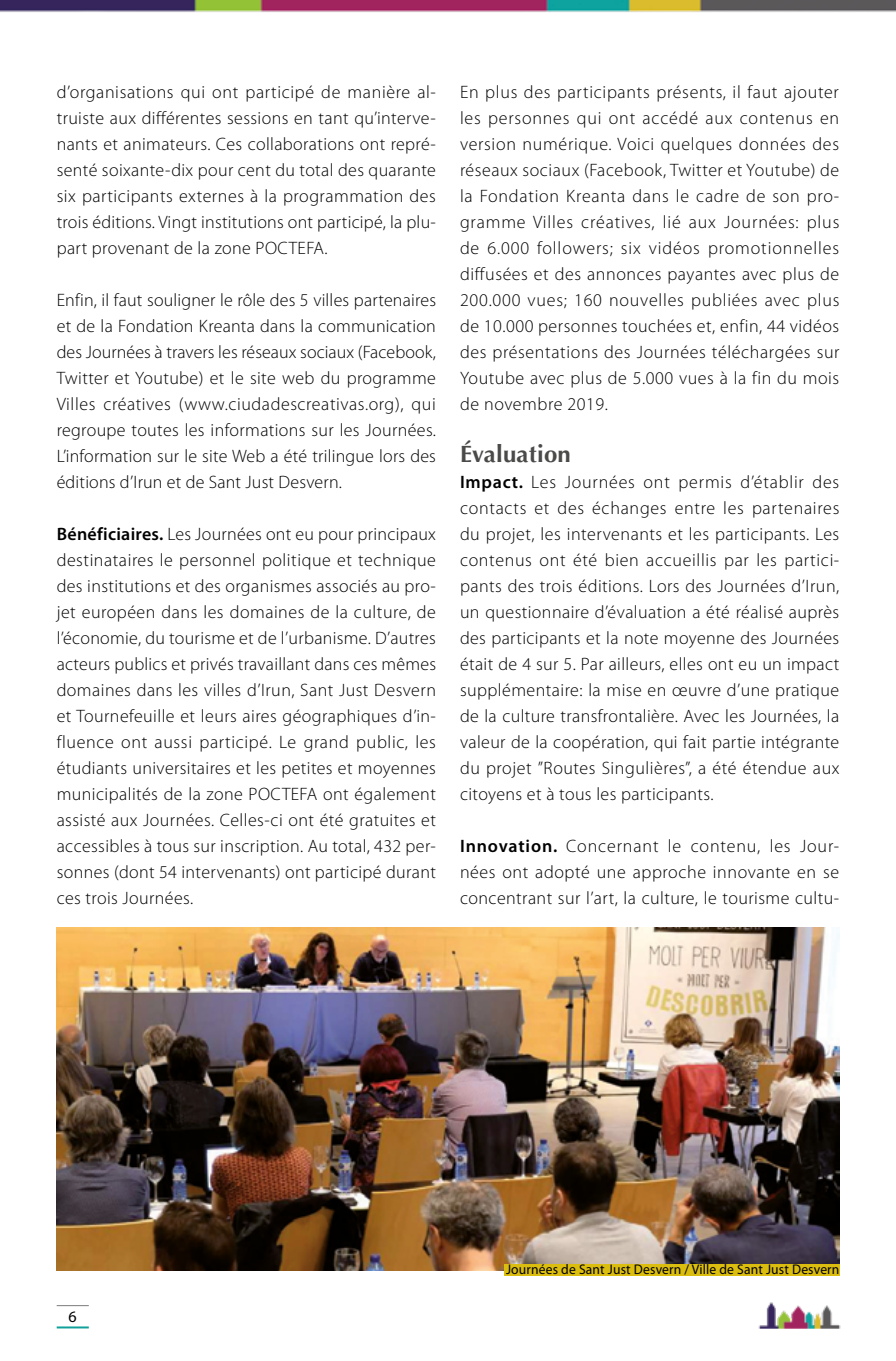
<style>
.page{position:relative;width:896px;height:1361px;background:#fff}
.page>*{position:absolute;margin:0;border:0;box-sizing:border-box;transform-origin:0 0}
._01_Titolar_1{font:700 24px "Optima";letter-spacing:.01em;color:#4a4a49}
._02_text_general{font:300 18px/26px "Myriad Pro";letter-spacing:.02em;color:#000;text-align:justify}
.t1{font:16px "Myriad Pro";color:#000}
._03_peus_de_foto{font:14px "Myriad Pro";letter-spacing:.01em;color:#000}
.s1{font-weight:600}
</style>
<div class="page">
<hr style="left:57px;top:1305px;width:32px;height:1px;background:#7c7b7b">
<hr style="left:57px;top:1326px;width:32px;height:2px;background:#12a19a">
<img style="left:758px;top:1302px;width:83px;height:26px">
<img style="left:0;top:0;width:896px;height:12px">
<img style="left:57px;top:928px;width:782px;height:342px">
<div style="left:504px;top:1264px;width:335px;height:12px;background:#dbbd0f"></div>
<p class="_02_text_general" style="left:57px;top:79px;width:381px">d’organisations qui ont participé de manière al&shy;truiste aux différentes sessions en tant qu’interve&shy;nants et animateurs. Ces collaborations ont repré&shy;senté soixante-dix pour cent du total des quarante six participants externes à la programmation des trois éditions. Vingt institutions ont participé, la plu&shy;part provenant de la zone POCTEFA.</p>
<p class="_02_text_general" style="left:57px;top:287px;width:381px">Enfin, il faut souligner le rôle des 5 villes partenaires et de la Fondation Kreanta dans la communication des Journées à travers les réseaux sociaux (Facebook, Twitter et Youtube) et le site web du programme Villes créatives (www.ciudadescreativas.org), qui regroupe toutes les informations sur les Journées.<br>L’information sur le site Web a été trilingue lors des éditions d’Irun et de Sant Just Desvern.</p>
<p class="_02_text_general" style="left:57px;top:521px;width:381px"><span class="s1">Bénéficiaires.</span> Les Journées ont eu pour principaux destinataires le personnel politique et technique des institutions et des organismes associés au pro&shy;jet européen dans les domaines de la culture, de l’économie, du tourisme et de l’urbanisme. D’autres acteurs publics et privés travaillant dans ces mêmes domaines dans les villes d’Irun, Sant Just Desvern et Tournefeuille et leurs aires géographiques d’in&shy;fluence ont aussi participé. Le grand public, les étudiants universitaires et les petites et moyennes municipalités de la zone POCTEFA ont également assisté aux Journées. Celles-ci ont été gratuites et accessibles à tous sur inscription. Au total, 432 per&shy;sonnes (dont 54 intervenants) ont participé durant ces trois Journées.</p>
<p class="_02_text_general" style="left:460px;top:79px;width:381px">En plus des participants présents, il faut ajouter les personnes qui ont accédé aux contenus en version numérique. Voici quelques données des réseaux sociaux (Facebook, Twitter et Youtube) de la Fondation Kreanta dans le cadre de son pro&shy;gramme Villes créatives, lié aux Journées: plus de 6.000 followers; six vidéos promotionnelles diffusées et des annonces payantes avec plus de 200.000 vues; 160 nouvelles publiées avec plus de 10.000 personnes touchées et, enfin, 44 vidéos des présentations des Journées téléchargées sur Youtube avec plus de 5.000 vues à la fin du mois de novembre 2019.</p>
<p class="_01_Titolar_1" style="left:460px;top:440px;width:112px">Évaluation</p>
<p class="_02_text_general" style="left:460px;top:469px;width:381px"><span class="s1">Impact.</span> Les Journées ont permis d’établir des contacts et des échanges entre les partenaires du projet, les intervenants et les participants. Les contenus ont été bien accueillis par les partici&shy;pants des trois éditions. Lors des Journées d’Irun, un questionnaire d’évaluation a été réalisé auprès des participants et la note moyenne des Journées était de 4 sur 5. Par ailleurs, elles ont eu un impact supplémentaire: la mise en œuvre d’une pratique de la culture transfrontalière. Avec les Journées, la valeur de la coopération, qui fait partie intégrante du projet ”Routes Singulières”, a été étendue aux citoyens et à tous les participants.</p>
<p class="_02_text_general" style="left:460px;top:833px;width:381px"><span class="s1">Innovation.</span> Concernant le contenu, les Jour&shy;nées ont adopté une approche innovante en se concentrant sur l’art, la culture, le tourisme cultu-</p>
<p class="t1" style="left:69px;top:1306px;width:10px">6</p>
<p class="_03_peus_de_foto" style="left:506px;top:1260px;width:335px">Journées de Sant Just Desvern / Ville de Sant Just Desvern</p>
</div>
